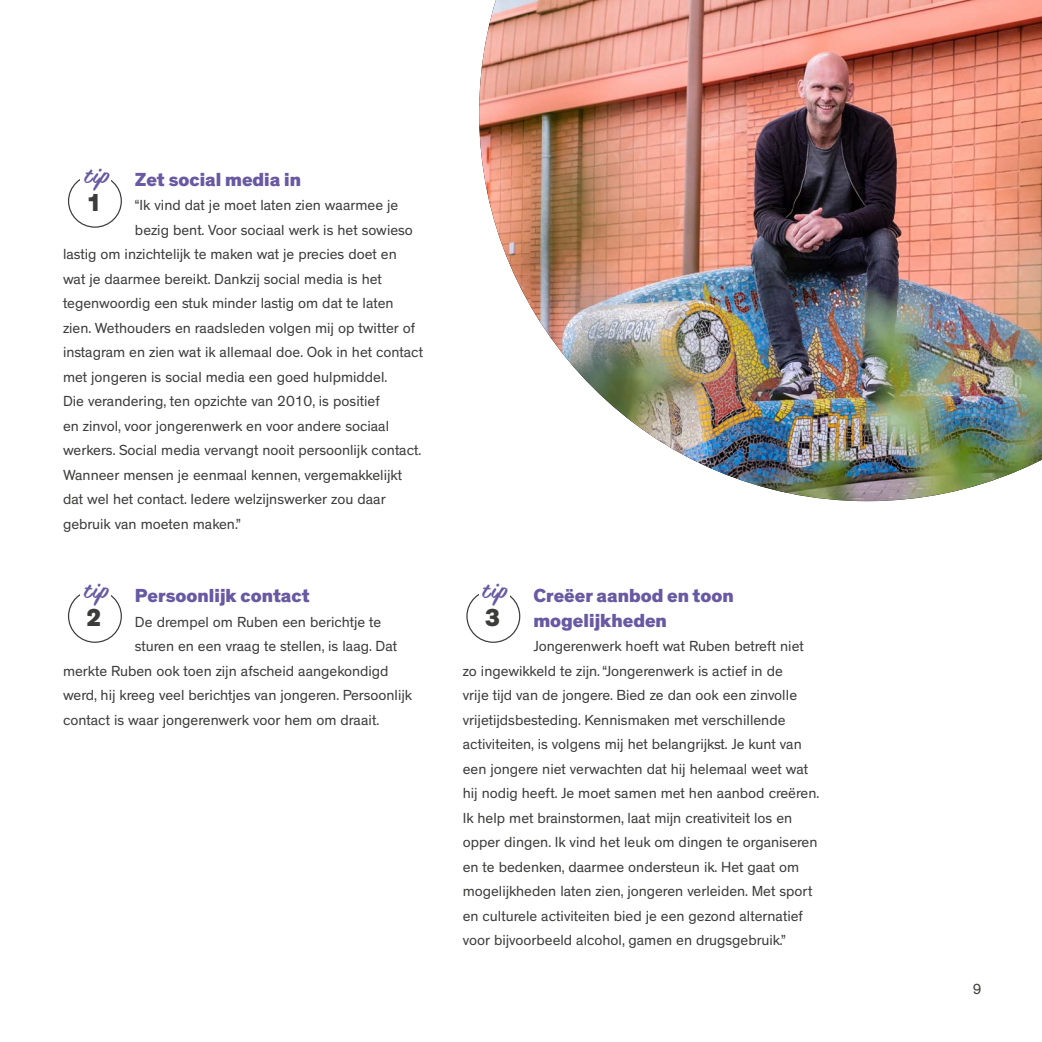
<style>
.page{position:relative;width:1042px;height:1042px;background:#fff}
.page>*{position:absolute;margin:0;border:0;box-sizing:border-box;transform-origin:0 0}
.t1{font:800 25.03px "Theinhardt";color:#3c3c3b}
.t2{font:24.5px "Belinda";letter-spacing:.05em;color:#6859a2}
.t3{font:800 19.25px/24.5px "Theinhardt";color:#6859a2}
.t4{font:14.88px/24.5px "Theinhardt";color:#3c3c3b}
</style>
<div class="page">
<div style="left:68px;top:174px;width:54px;height:54px;border:1px solid #3c3c3b;border-radius:50%"></div>
<div style="left:81px;top:171px;width:30px;height:11px;background:#fff"></div>
<div style="left:68px;top:589px;width:54px;height:54px;border:1px solid #3c3c3b;border-radius:50%"></div>
<div style="left:81px;top:586px;width:30px;height:11px;background:#fff"></div>
<div style="left:466px;top:589px;width:54px;height:54px;border:1px solid #3c3c3b;border-radius:50%"></div>
<div style="left:479px;top:586px;width:30px;height:11px;background:#fff"></div>
<img style="left:479px;top:0;width:563px;height:501px">
<h2 class="t2" style="left:84px;top:153px;width:27px">tip</h2>
<p class="t3" style="left:135px;top:167px;width:167px">Zet social media in</p>
<p class="t4" style="left:135px;top:193px;width:265px">“Ik vind dat je moet laten zien waarmee je</p>
<p class="t4" style="left:135px;top:218px;width:279px">bezig bent. Voor sociaal werk is het sowieso</p>
<p class="t4" style="left:63px;top:242px;width:335px">lastig om inzichtelijk te maken wat je precies doet en</p>
<p class="t4" style="left:63px;top:267px;width:320px">wat je daarmee bereikt. Dankzij social media is het</p>
<p class="t4" style="left:63px;top:291px;width:332px">tegenwoordig een stuk minder lastig om dat te laten</p>
<p class="t4" style="left:63px;top:316px;width:354px">zien. Wethouders en raadsleden volgen mij op twitter of</p>
<p class="t4" style="left:63px;top:340px;width:361px">instagram en zien wat ik allemaal doe. Ook in het contact</p>
<p class="t4" style="left:63px;top:365px;width:326px">met jongeren is social media een goed hulpmiddel.</p>
<p class="t4" style="left:63px;top:389px;width:318px">Die verandering, ten opzichte van 2010, is positief</p>
<p class="t4" style="left:63px;top:414px;width:328px">en zinvol, voor jongerenwerk en voor andere sociaal</p>
<p class="t4" style="left:63px;top:438px;width:360px">werkers. Social media vervangt nooit persoonlijk contact.</p>
<p class="t4" style="left:63px;top:463px;width:340px">Wanneer mensen je eenmaal kennen, vergemakkelijkt</p>
<p class="t4" style="left:63px;top:487px;width:324px">dat wel het contact. Iedere welzijnswerker zou daar</p>
<p class="t4" style="left:63px;top:512px;width:179px">gebruik van moeten maken.”</p>
<h1 class="t1" style="left:87px;top:187px;width:16px">1</h1>
<h2 class="t2" style="left:84px;top:568px;width:27px">tip</h2>
<p class="t3" style="left:135px;top:584px;width:176px">Persoonlijk contact</p>
<p class="t4" style="left:135px;top:610px;width:248px">De drempel om Ruben een berichtje te</p>
<p class="t4" style="left:135px;top:634px;width:264px">sturen en een vraag te stellen, is laag. Dat</p>
<p class="t4" style="left:63px;top:659px;width:327px">merkte Ruben ook toen zijn afscheid aangekondigd</p>
<p class="t4" style="left:63px;top:683px;width:350px">werd, hij kreeg veel berichtjes van jongeren. Persoonlijk</p>
<p class="t4" style="left:63px;top:708px;width:318px">contact is waar jongerenwerk voor hem om draait.</p>
<h1 class="t1" style="left:87px;top:602px;width:16px">2</h1>
<h2 class="t2" style="left:482px;top:568px;width:27px">tip</h2>
<p class="t3" style="left:533px;top:584px;width:202px">Creëer aanbod en toon mogelijkheden</p>
<p class="t4" style="left:463px;top:634px;width:358px;text-indent:71px">Jongerenwerk hoeft wat Ruben betreft niet zo ingewikkeld te zijn. “Jongerenwerk is actief in de<br>vrije tijd van de jongere. Bied ze dan ook een zinvolle vrijetijdsbesteding. Kennismaken met verschillende activiteiten, is volgens mij het belangrijkst. Je kunt van een jongere niet verwachten dat hij helemaal weet wat hij nodig heeft. Je moet samen met hen aanbod creëren.<br>Ik help met brainstormen, laat mijn creativiteit los en opper dingen. Ik vind het leuk om dingen te organiseren en te bedenken, daarmee ondersteun ik. Het gaat om mogelijkheden laten zien, jongeren verleiden. Met sport en culturele activiteiten bied je een gezond alternatief voor bijvoorbeeld alcohol, gamen en drugsgebruik.”</p>
<h1 class="t1" style="left:485px;top:602px;width:16px">3</h1>
<p class="t4" style="left:973px;top:977px;width:10px">9</p>
</div>
